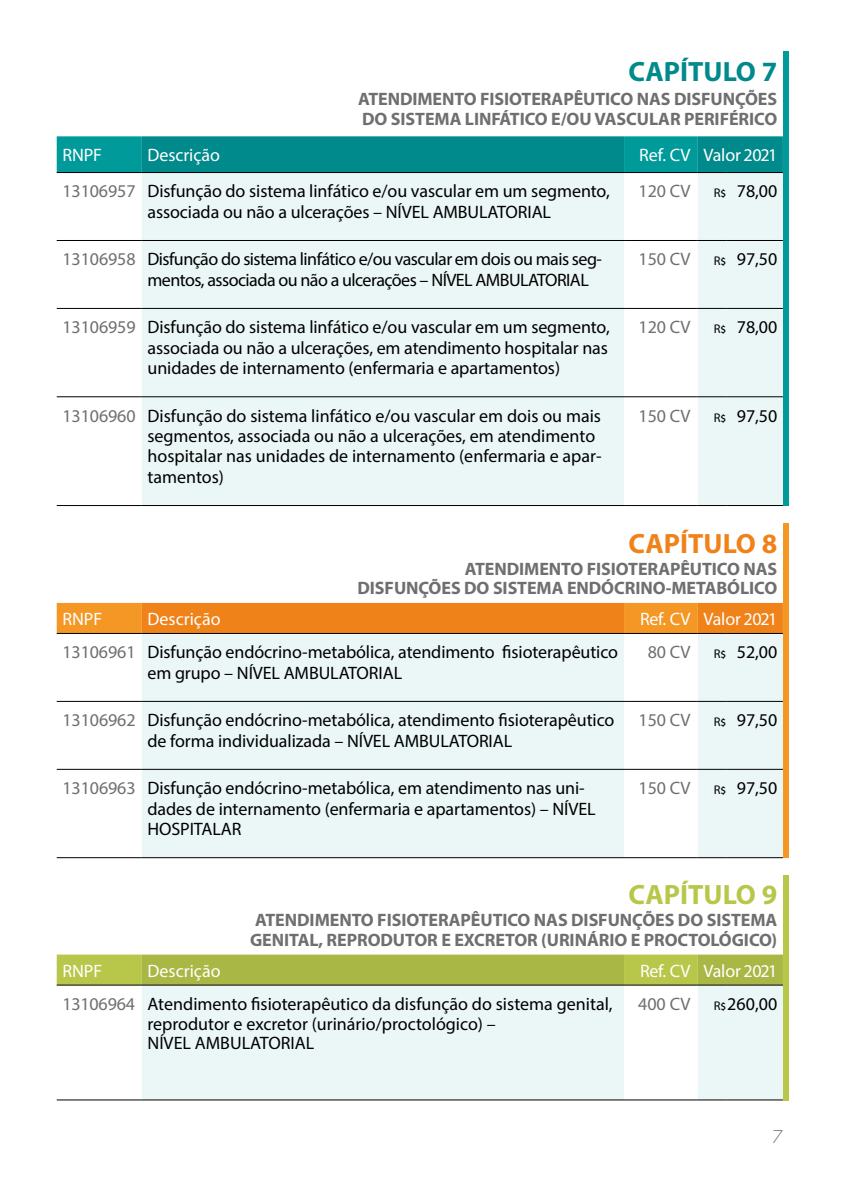
<style>
.page{position:relative;width:851px;height:1191px;background:#fff}
.page>*{position:absolute;margin:0;border:0;box-sizing:border-box;transform-origin:0 0}
.t1{font:700 28px "Myriad Pro";color:#b8c64a}
.t2{font:700 28px "Myriad Pro";color:#f0821a}
.t3{font:700 28px "Myriad Pro";color:#008a8b}
.t4{font:18px/20.4px "Myriad Pro";letter-spacing:-.005em;color:#000}
.t5{font:700 18px/19.6px "Myriad Pro";letter-spacing:-.005em;color:#706f6f}
.t6{font:18px/20.4px "Myriad Pro";letter-spacing:-.03em;color:#000}
.t7{font:18px "Myriad Pro";letter-spacing:-.005em;color:#fff}
.t8{font:18px "Myriad Pro";letter-spacing:-.005em;color:#706f6f}
.t9{font:300 17px "Futura LT";color:#706f6f}
.s1{color:#706f6f}
.s2{font-style:inherit}
.s3{font-size:12.6px}
</style>
<div class="page">
<svg style="left:142px;top:985px;width:640px;height:114px;background:#ebf5f5"></svg>
<svg style="left:57px;top:954px;width:725px;height:31px;background:#abb948"></svg>
<hr style="left:726px;top:984px;width:56px;height:1px;background:#000">
<hr style="left:57px;top:1099px;width:85px;height:1px;background:#000">
<hr style="left:142px;top:1099px;width:482px;height:1px;background:#000">
<hr style="left:624px;top:1099px;width:73px;height:1px;background:#000">
<svg style="left:697px;top:1099px;width:29px;height:1px"></svg>
<hr style="left:726px;top:1099px;width:56px;height:1px;background:#000">
<svg style="left:142px;top:634px;width:640px;height:223px;background:#edf6f6"></svg>
<svg style="left:57px;top:603px;width:725px;height:31px;background:#e9821b"></svg>
<hr style="left:726px;top:633px;width:56px;height:1px;background:#000">
<hr style="left:57px;top:701px;width:85px;height:1px;background:#000">
<hr style="left:142px;top:701px;width:482px;height:1px;background:#000">
<hr style="left:624px;top:701px;width:73px;height:1px;background:#000">
<svg style="left:697px;top:701px;width:29px;height:1px"></svg>
<hr style="left:726px;top:701px;width:56px;height:1px;background:#000">
<hr style="left:57px;top:769px;width:85px;height:1px;background:#000">
<hr style="left:142px;top:769px;width:482px;height:1px;background:#000">
<hr style="left:624px;top:769px;width:73px;height:1px;background:#000">
<svg style="left:697px;top:769px;width:29px;height:1px"></svg>
<hr style="left:726px;top:769px;width:56px;height:1px;background:#000">
<hr style="left:57px;top:857px;width:85px;height:1px;background:#000">
<hr style="left:142px;top:857px;width:482px;height:1px;background:#000">
<hr style="left:624px;top:857px;width:73px;height:1px;background:#000">
<svg style="left:697px;top:857px;width:29px;height:1px"></svg>
<hr style="left:726px;top:857px;width:56px;height:1px;background:#000">
<svg style="left:142px;top:173px;width:640px;height:332px;background:#ecf6f6"></svg>
<svg style="left:57px;top:136px;width:725px;height:37px;background:#028b8c"></svg>
<hr style="left:726px;top:172px;width:56px;height:1px;background:#000">
<hr style="left:57px;top:240px;width:85px;height:1px;background:#000">
<hr style="left:142px;top:240px;width:482px;height:1px;background:#000">
<hr style="left:624px;top:240px;width:73px;height:1px;background:#000">
<svg style="left:697px;top:240px;width:29px;height:1px"></svg>
<hr style="left:726px;top:240px;width:56px;height:1px;background:#000">
<hr style="left:57px;top:308px;width:85px;height:1px;background:#000">
<hr style="left:142px;top:308px;width:482px;height:1px;background:#000">
<hr style="left:624px;top:308px;width:73px;height:1px;background:#000">
<svg style="left:697px;top:308px;width:29px;height:1px"></svg>
<hr style="left:726px;top:308px;width:56px;height:1px;background:#000">
<hr style="left:57px;top:396px;width:85px;height:1px;background:#000">
<hr style="left:142px;top:396px;width:482px;height:1px;background:#000">
<hr style="left:624px;top:396px;width:73px;height:1px;background:#000">
<svg style="left:697px;top:396px;width:29px;height:1px"></svg>
<hr style="left:726px;top:396px;width:56px;height:1px;background:#000">
<hr style="left:57px;top:505px;width:85px;height:1px;background:#000">
<hr style="left:142px;top:505px;width:482px;height:1px;background:#000">
<hr style="left:624px;top:505px;width:73px;height:1px;background:#000">
<svg style="left:697px;top:505px;width:29px;height:1px"></svg>
<hr style="left:726px;top:505px;width:56px;height:1px;background:#000">
<div style="left:782px;top:875px;width:6px;height:225px;background:#b8c64a"></div>
<div style="left:782px;top:523px;width:6px;height:335px;background:#f49725"></div>
<div style="left:782px;top:51px;width:6px;height:455px;background:#009a9b"></div>
<h1 class="t3" style="left:628px;top:53px;width:150px">CAPÍTULO 7</h1>
<p class="t5" style="left:358px;top:89px;width:420px">ATENDIMENTO FISIOTERAPÊUTICO NAS DISFUNÇÕES<br>DO SISTEMA LINFÁTICO E/OU VASCULAR PERIFÉRICO</p>
<p class="t7" style="left:62px;top:144px;width:41px">RNPF</p>
<p class="t7" style="left:147px;top:144px;width:74px">Descrição</p>
<p class="t7" style="left:639px;top:144px;width:139px">Ref. CV Valor 2021</p>
<p class="t4" style="left:147px;top:181px;width:463px;text-indent:-85px"><span class="s1">13106957</span> Disfunção do sistema linfático e/ou vascular em um segmento, associada ou não a ulcerações – NÍVEL AMBULATORIAL</p>
<p class="t8" style="left:638px;top:180px;width:53px">120 <span class="s2">CV</span></p>
<p class="t4" style="left:713px;top:181px;width:65px"><span class="s3">R</span><span class="s2">$</span> 78,00</p>
<p class="t6" style="left:147px;top:249px;width:456px;text-indent:-85px"><span class="s1">13106958</span> Disfunção do sistema linfático e/ou vascular em dois ou mais seg&shy;mentos, associada ou não a ulcerações – NÍVEL AMBULATORIAL</p>
<p class="t8" style="left:638px;top:248px;width:53px">150 <span class="s2">CV</span></p>
<p class="t4" style="left:713px;top:249px;width:65px"><span class="s3">R</span><span class="s2">$</span> 97,50</p>
<p class="t4" style="left:147px;top:317px;width:463px;text-align:justify;text-indent:-85px"><span class="s1">13106959</span> Disfunção do sistema linfático e/ou vascular em um segmento, associada ou não a ulcerações, em atendimento hospitalar nas unidades de internamento (enfermaria e apartamentos)</p>
<p class="t8" style="left:638px;top:316px;width:53px">120 <span class="s2">CV</span></p>
<p class="t4" style="left:713px;top:317px;width:65px"><span class="s3">R</span><span class="s2">$</span> 78,00</p>
<p class="t4" style="left:147px;top:405px;width:455px;text-indent:-85px"><span class="s1">13106960</span> Disfunção do sistema linfático e/ou vascular em dois ou mais segmentos, associada ou não a ulcerações, em atendimento hospitalar nas unidades de internamento (enfermaria e apar&shy;tamentos)</p>
<p class="t8" style="left:638px;top:404px;width:53px">150 <span class="s2">CV</span></p>
<p class="t4" style="left:713px;top:405px;width:65px"><span class="s3">R</span><span class="s2">$</span> 97,50</p>
<h1 class="t2" style="left:628px;top:525px;width:150px">CAPÍTULO 8</h1>
<p class="t5" style="left:357px;top:558px;width:421px;text-align:right">ATENDIMENTO FISIOTERAPÊUTICO NAS<br>DISFUNÇÕES DO SISTEMA ENDÓCRINO-METABÓLICO</p>
<p class="t7" style="left:62px;top:608px;width:41px">RNPF</p>
<p class="t7" style="left:147px;top:608px;width:75px">Descrição</p>
<p class="t7" style="left:640px;top:608px;width:138px">Ref. CV Valor 2021</p>
<p class="t4" style="left:147px;top:642px;width:472px;text-indent:-85px"><span class="s1">13106961</span> Disfunção endócrino-metabólica, atendimento fisioterapêutico em grupo – NÍVEL AMBULATORIAL</p>
<p class="t8" style="left:647px;top:641px;width:44px">80 <span class="s2">CV</span></p>
<p class="t4" style="left:713px;top:642px;width:65px"><span class="s3">R</span><span class="s2">$</span> 52,00</p>
<p class="t4" style="left:147px;top:709px;width:468px;text-indent:-85px"><span class="s1">13106962</span> Disfunção endócrino-metabólica, atendimento fisioterapêutico de forma individualizada – NÍVEL AMBULATORIAL</p>
<p class="t8" style="left:638px;top:709px;width:53px">150 <span class="s2">CV</span></p>
<p class="t4" style="left:713px;top:709px;width:65px"><span class="s3">R</span><span class="s2">$</span> 97,50</p>
<p class="t4" style="left:147px;top:777px;width:449px;text-indent:-85px"><span class="s1">13106963</span> Disfunção endócrino-metabólica, em atendimento nas uni&shy;dades de internamento (enfermaria e apartamentos) – NÍVEL<br>HOSPITALAR</p>
<p class="t8" style="left:638px;top:777px;width:53px">150 <span class="s2">CV</span></p>
<p class="t4" style="left:713px;top:777px;width:65px"><span class="s3">R</span><span class="s2">$</span> 97,50</p>
<h1 class="t1" style="left:628px;top:876px;width:150px">CAPÍTULO 9</h1>
<p class="t5" style="left:250px;top:910px;width:528px">ATENDIMENTO FISIOTERAPÊUTICO NAS DISFUNÇÕES DO SISTEMA<br>GENITAL, REPRODUTOR E EXCRETOR (URINÁRIO E PROCTOLÓGICO)</p>
<p class="t7" style="left:62px;top:959px;width:41px">RNPF</p>
<p class="t7" style="left:147px;top:959px;width:75px">Descrição</p>
<p class="t7" style="left:640px;top:959px;width:138px">Ref. CV Valor 2021</p>
<p class="t4" style="left:147px;top:993px;width:466px;line-height:19.6px;text-indent:-85px"><span class="s1">13106964</span> Atendimento fisioterapêutico da disfunção do sistema genital, reprodutor e excretor (urinário/proctológico) –<br>NÍVEL AMBULATORIAL</p>
<p class="t8" style="left:638px;top:992px;width:54px">400 <span class="s2">CV</span></p>
<p class="t4" style="left:713px;top:993px;width:65px"><span class="s3">R</span><span class="s2">$</span>260,00</p>
<p class="t9" style="left:772px;top:1126px;width:12px">7</p>
</div>
